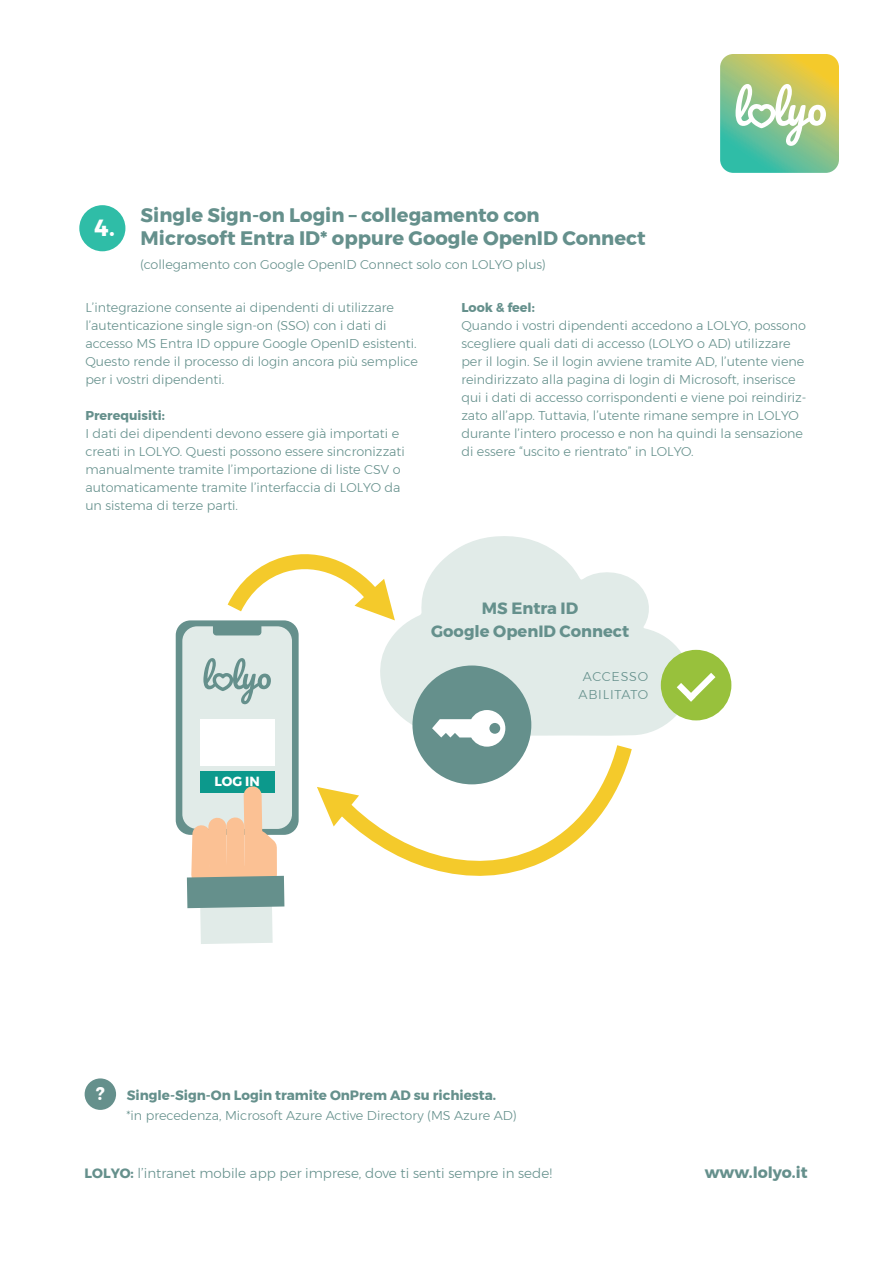
<style>
.page{position:relative;width:893px;height:1263px;background:#fff}
.page>*{position:absolute;margin:0;border:0;box-sizing:border-box;transform-origin:0 0}
.t1{font:700 23.4px "Montserrat";color:#fff}
.t2{font:700 19.5px/23.4px "Montserrat";color:#65908c}
.t3{font:700 16.35px/23px "Montserrat";color:#65908c;text-align:center}
.t4{font:700 15.75px "Montserrat";color:#65908c}
.t5{font:300 13.5px "Montserrat";color:#65908c}
.t6{font:700 13.5px "Montserrat";color:#65908c}
.t7{font:700 13.2px "Montserrat";color:#fff}
.t8{font:300 12.75px/18px "Montserrat";color:#65908c}
.t9{font:700 12.75px "Montserrat";color:#65908c}
.t10{font:300 12.75px/18px "Montserrat";letter-spacing:.06em;color:#65908c;text-align:center}
.s1{font-size:18.45px;color:#fff}
.s2{font-weight:700}
</style>
<div class="page">
<svg style="left:720px;top:54px;width:119px;height:119px"></svg>
<div style="left:79px;top:205px;width:46px;height:46px;background:#2fbda7;border-radius:50%"></div>
<svg style="left:380px;top:536px;width:313px;height:198px;fill:#e1ebe8"></svg>
<div style="left:661px;top:650px;width:70px;height:70px;background:#98c13c;border-radius:50%"></div>
<svg style="left:677px;top:673px;width:38px;height:29px"></svg>
<svg style="left:227px;top:555px;width:171px;height:73px"></svg>
<svg style="left:317px;top:729px;width:326px;height:147px"></svg>
<div style="left:176px;top:620px;width:123px;height:215px;background:#65908c;border-radius:15px"></div>
<div style="left:182px;top:626px;width:110px;height:203px;background:#e1ebe8;border-radius:15px"></div>
<div style="left:213px;top:622px;width:48px;height:13px;background:#65908c;border-radius:3px"></div>
<svg style="left:203px;top:658px;width:68px;height:46px"></svg>
<div style="left:200px;top:719px;width:74px;height:46px;background:#fff"></div>
<div style="left:200px;top:771px;width:74px;height:22px;background:#0c998c"></div>
<svg style="left:182px;top:777px;width:104px;height:167px"></svg>
<div style="left:412px;top:665px;width:119px;height:119px;background:#65908c;border-radius:50%"></div>
<svg style="left:432px;top:710px;width:73px;height:37px"></svg>
<div style="left:85px;top:1078px;width:31px;height:32px;background:#65908c;border-radius:50%"></div>
<h1 class="t1" style="left:95px;top:209px;width:21px">4.</h1>
<h2 class="t2" style="left:141px;top:203px;width:507px">Single Sign-on Login – collegamento con<br>Microsoft Entra ID* oppure Google OpenID Connect</h2>
<p class="t8" style="left:140px;top:255px;width:407px">(collegamento con Google OpenID Connect solo con LOLYO plus)</p>
<p class="t8" style="left:85px;top:298px;width:334px">L’integrazione consente ai dipendenti di utilizzare l’autenticazione single sign-on (SSO) con i dati di accesso MS Entra ID oppure Google OpenID esistenti.<br>Questo rende il processo di login ancora più semplice per i vostri dipendenti.</p>
<p class="t9" style="left:85px;top:405px;width:81px">Prerequisiti:</p>
<p class="t8" style="left:85px;top:424px;width:321px">I dati dei dipendenti devono essere già importati e creati in LOLYO. Questi possono essere sincronizzati manualmente tramite l’importazione di liste CSV o automaticamente tramite l’interfaccia di LOLYO da un sistema di terze parti.</p>
<p class="t9" style="left:461px;top:297px;width:75px">Look &amp; feel:</p>
<p class="t8" style="left:461px;top:316px;width:347px">Quando i vostri dipendenti accedono a LOLYO, possono scegliere quali dati di accesso (LOLYO o AD) utilizzare per il login. Se il login avviene tramite AD, l’utente viene reindirizzato alla pagina di login di Microsoft, inserisce qui i dati di accesso corrispondenti e viene poi reindiriz&shy;zato all’app. Tuttavia, l’utente rimane sempre in LOLYO durante l’intero processo e non ha quindi la sensazione di essere “uscito e rientrato” in LOLYO.</p>
<p class="t7" style="left:215px;top:771px;width:47px">LOG IN</p>
<p class="t3" style="left:431px;top:596px;width:199px">MS Entra ID<br>Google OpenID Connect</p>
<p class="t10" style="left:578px;top:667px;width:71px">ACCESSO<br>ABILITATO</p>
<p class="t6" style="left:96px;top:1085px;width:402px"><span class="s1">?</span> Single-Sign-On Login tramite OnPrem AD su richiesta.</p>
<p class="t8" style="left:127px;top:1106px;width:392px">*in precedenza, Microsoft Azure Active Directory (MS Azure AD)</p>
<p class="t5" style="left:85px;top:1163px;width:469px"><span class="s2">LOLYO:</span> l’intranet mobile app per imprese, dove ti senti sempre in sede!</p>
<p class="t4" style="left:705px;top:1160px;width:104px">www.lolyo.it</p>
</div>
